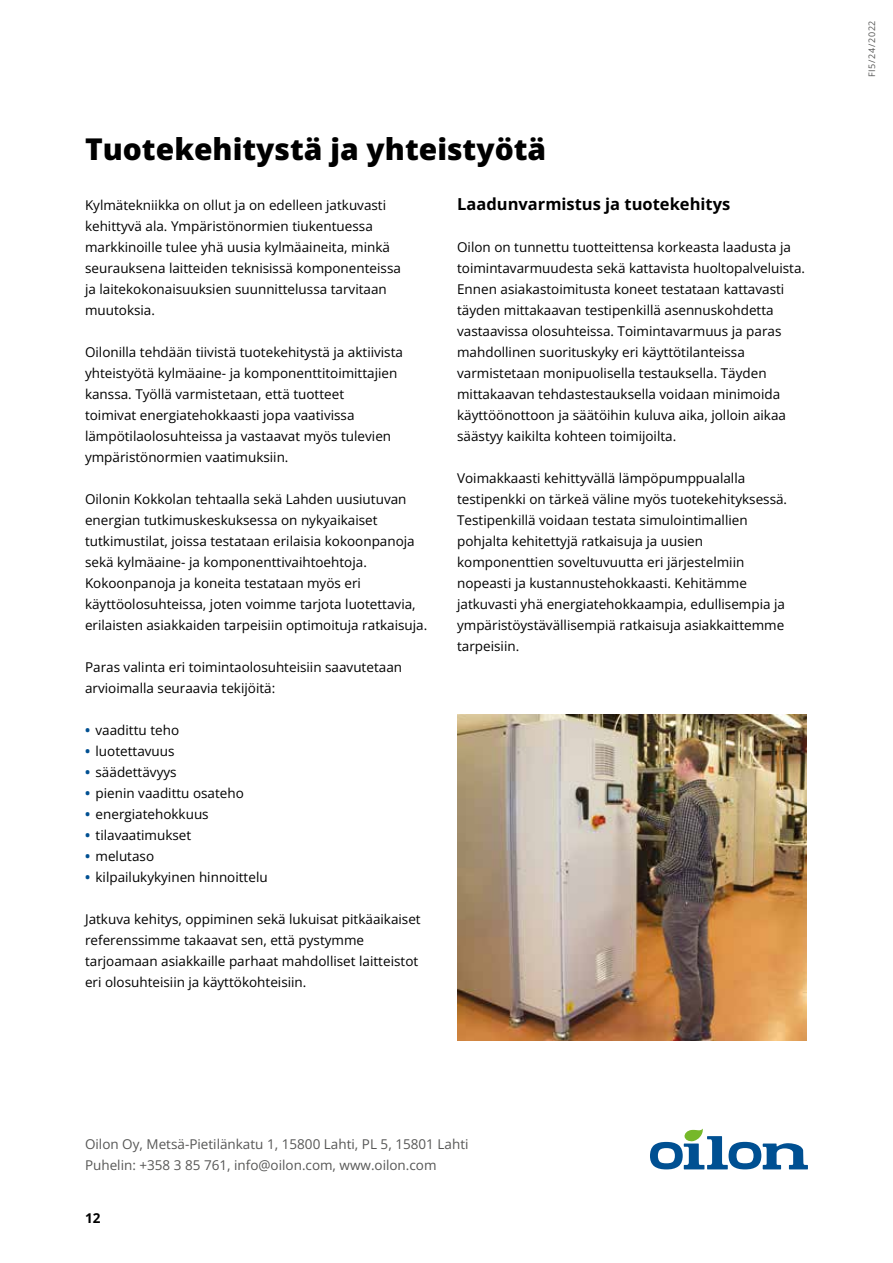
<style>
.page{position:relative;width:893px;height:1263px;background:#fff}
.page>*{position:absolute;margin:0;border:0;box-sizing:border-box;transform-origin:0 0}
.t1{font:800 30px "Open Sans";color:#000}
.t2{font:700 16.5px "Open Sans";color:#000}
.t3{font:13.5px/21px "Open Sans";color:#000}
.t4{font:13.5px/21px "Open Sans";color:#575756}
.t5{font:700 13.5px "Open Sans";color:#000}
.t6{font:9px "Open Sans";letter-spacing:.075em;color:#575756}
.s1{font-weight:700;color:#005092}
</style>
<div class="page">
<img style="left:457px;top:714px;width:350px;height:327px">
<svg style="left:650px;top:1128px;width:158px;height:41px"></svg>
<h1 class="t1" style="left:85px;top:128px;width:463px">Tuotekehitystä ja yhteistyötä</h1>
<p class="t2" style="left:457px;top:193px;width:275px">Laadunvarmistus ja tuotekehitys</p>
<p class="t3" style="left:457px;top:236px;width:349px">Oilon on tunnettu tuotteittensa korkeasta laadusta ja toimintavarmuudesta sekä kattavista huoltopalveluista.<br>Ennen asiakastoimitusta koneet testataan kattavasti täyden mittakaavan testipenkillä asennuskohdetta vastaavissa olosuhteissa. Toimintavarmuus ja paras mahdollinen suorituskyky eri käyttötilanteissa varmistetaan monipuolisella testauksella. Täyden mittakaavan tehdastestauksella voidaan minimoida käyttöönottoon ja säätöihin kuluva aika, jolloin aikaa säästyy kaikilta kohteen toimijoilta.</p>
<p class="t3" style="left:457px;top:467px;width:332px">Voimakkaasti kehittyvällä lämpöpumppualalla testipenkki on tärkeä väline myös tuotekehityksessä.<br>Testipenkillä voidaan testata simulointimallien pohjalta kehitettyjä ratkaisuja ja uusien komponenttien soveltuvuutta eri järjestelmiin nopeasti ja kustannustehokkaasti. Kehitämme jatkuvasti yhä energiatehokkaampia, edullisempia ja ympäristöystävällisempiä ratkaisuja asiakkaittemme tarpeisiin.</p>
<p class="t3" style="left:85px;top:194px;width:317px">Kylmätekniikka on ollut ja on edelleen jatkuvasti kehittyvä ala. Ympäristönormien tiukentuessa markkinoille tulee yhä uusia kylmäaineita, minkä seurauksena laitteiden teknisissä komponenteissa ja laitekokonaisuuksien suunnittelussa tarvitaan muutoksia.</p>
<p class="t3" style="left:85px;top:341px;width:319px">Oilonilla tehdään tiivistä tuotekehitystä ja aktiivista yhteistyötä kylmäaine- ja komponenttitoimittajien kanssa. Työllä varmistetaan, että tuotteet<br>toimivat energiatehokkaasti jopa vaativissa lämpötilaolosuhteissa ja vastaavat myös tulevien ympäristönormien vaatimuksiin.</p>
<p class="t3" style="left:85px;top:488px;width:344px">Oilonin Kokkolan tehtaalla sekä Lahden uusiutuvan energian tutkimuskeskuksessa on nykyaikaiset tutkimustilat, joissa testataan erilaisia kokoonpanoja sekä kylmäaine- ja komponenttivaihtoehtoja.<br>Kokoonpanoja ja koneita testataan myös eri käyttöolosuhteissa, joten voimme tarjota luotettavia, erilaisten asiakkaiden tarpeisiin optimoituja ratkaisuja.</p>
<p class="t3" style="left:85px;top:656px;width:319px">Paras valinta eri toimintaolosuhteisiin saavutetaan arvioimalla seuraavia tekijöitä:</p>
<p class="t3" style="left:85px;top:719px;width:96px"><span class="s1">•</span> vaadittu teho</p>
<p class="t3" style="left:85px;top:740px;width:91px"><span class="s1">•</span> luotettavuus</p>
<p class="t3" style="left:85px;top:761px;width:93px"><span class="s1">•</span> säädettävyys</p>
<p class="t3" style="left:85px;top:782px;width:160px"><span class="s1">•</span> pienin vaadittu osateho</p>
<p class="t3" style="left:85px;top:803px;width:125px"><span class="s1">•</span> energiatehokkuus</p>
<p class="t3" style="left:85px;top:824px;width:108px"><span class="s1">•</span> tilavaatimukset</p>
<p class="t3" style="left:85px;top:845px;width:71px"><span class="s1">•</span> melutaso</p>
<p class="t3" style="left:85px;top:866px;width:184px"><span class="s1">•</span> kilpailukykyinen hinnoittelu</p>
<p class="t3" style="left:85px;top:908px;width:337px">Jatkuva kehitys, oppiminen sekä lukuisat pitkäaikaiset referenssimme takaavat sen, että pystymme tarjoamaan asiakkaille parhaat mahdolliset laitteistot eri olosuhteisiin ja käyttökohteisiin.</p>
<p class="t4" style="left:85px;top:1133px;width:385px">Oilon Oy, Metsä-Pietilänkatu 1, 15800 Lahti, PL 5, 15801 Lahti<br>Puhelin: +358 3 85 761, info@oilon.com, www.oilon.com</p>
<p class="t5" style="left:85px;top:1209px;width:17px">12</p>
<p class="t6" style="left:866px;top:77px;width:58px;rotate:-90deg">FI5/24/2022</p>
</div>
